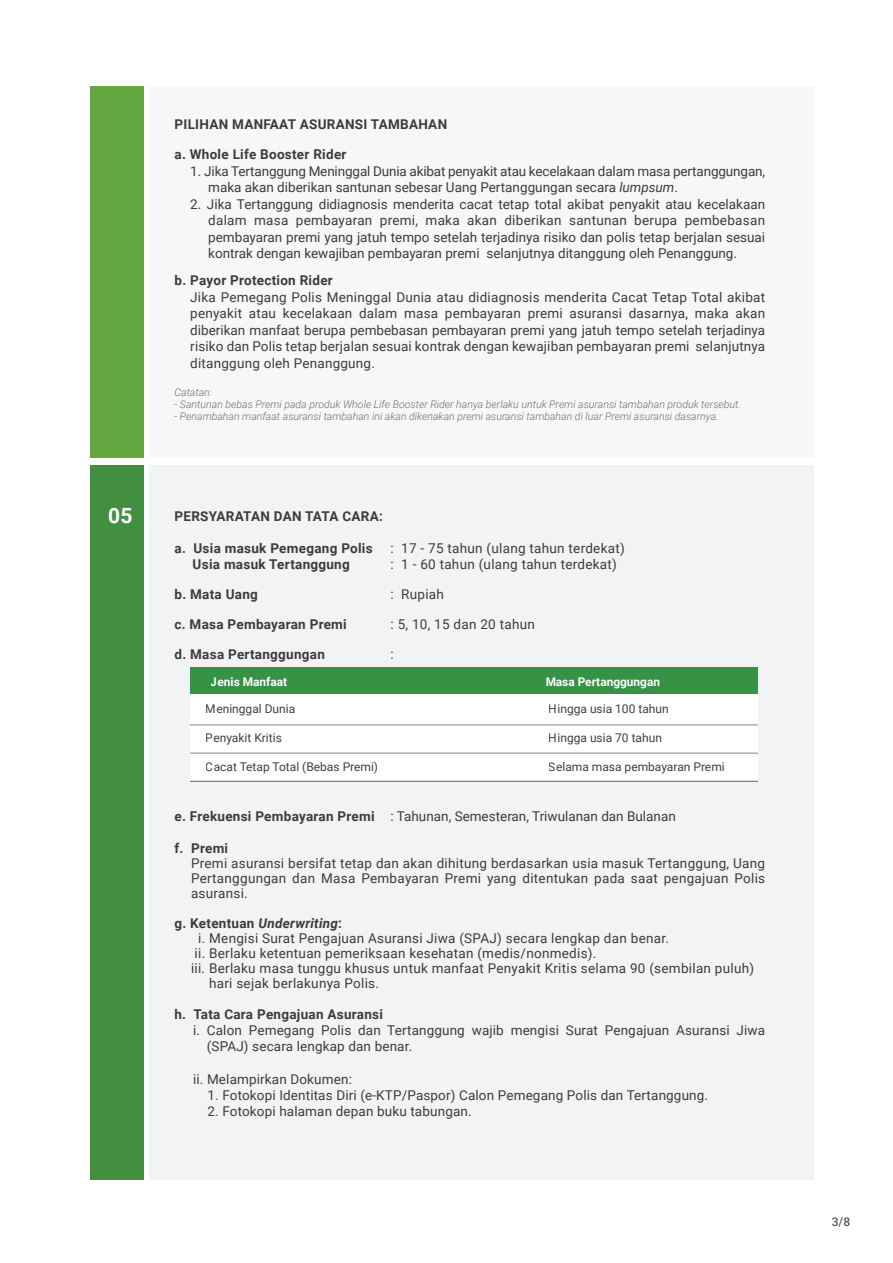
<style>
.page{position:relative;width:893px;height:1263px;background:#fff}
.page>*{position:absolute;margin:0;border:0;box-sizing:border-box;transform-origin:0 0}
.t1{font:700 21px "Roboto";color:#fff}
.t2{font:13.5px/16.5px "Roboto";letter-spacing:.01em;color:#3f3a3d;text-align:justify}
.t3{font:700 13.5px "Roboto";letter-spacing:.02em;color:#3f3a3d}
.t4{font:13.5px/16.5px "Roboto";letter-spacing:-.01em;color:#3f3a3d}
.t5{font:12px "Roboto";color:#413f41}
.t6{font:700 12px "Roboto";color:#fff}
.t7{font:500 12px "Roboto";color:#57585a}
.t8{font:italic 300 10.5px "Roboto";color:#6c6d70}
.s1{font-style:italic}
.s2{font-weight:700}
</style>
<div class="page">
<div style="left:149px;top:466px;width:665px;height:714px;background:#f2f3f4"></div>
<div style="left:90px;top:466px;width:54px;height:714px;background:#438f42"></div>
<div style="left:149px;top:86px;width:665px;height:371px;background:#f7f7f8"></div>
<div style="left:90px;top:86px;width:54px;height:371px;background:#64a740"></div>
<div style="left:190px;top:691px;width:568px;height:90px;background:#fff"></div>
<div style="left:190px;top:668px;width:568px;height:26px;background:#369245"></div>
<hr style="left:190px;top:725px;width:568px;height:1px;background:#808385">
<hr style="left:190px;top:753px;width:568px;height:1px;background:#808385">
<hr style="left:190px;top:781px;width:568px;height:1px;background:#808385">
<h1 class="t1" style="left:108px;top:501px;width:26px">05</h1>
<p class="t3" style="left:174px;top:115px;width:274px">PILIHAN MANFAAT ASURANSI TAMBAHAN</p>
<p class="t3" style="left:174px;top:145px;width:173px">a. Whole Life Booster Rider</p>
<p class="t4" style="left:208px;top:162px;width:558px;text-indent:-18px">1. Jika Tertanggung Meninggal Dunia akibat penyakit atau kecelakaan dalam masa pertanggungan, maka akan diberikan santunan sebesar Uang Pertanggungan secara <span class="s1">lumpsum</span>.</p>
<p class="t2" style="left:208px;top:195px;width:558px;text-indent:-18px">2. Jika Tertanggung didiagnosis menderita cacat tetap total akibat penyakit atau kecelakaan dalam masa pembayaran premi, maka akan diberikan santunan berupa pembebasan pembayaran premi yang jatuh tempo setelah terjadinya risiko dan polis tetap berjalan sesuai kontrak dengan kewajiban pembayaran premi selanjutnya ditanggung oleh Penanggung.</p>
<p class="t3" style="left:174px;top:271px;width:160px">b. Payor Protection Rider</p>
<p class="t2" style="left:190px;top:288px;width:576px">Jika Pemegang Polis Meninggal Dunia atau didiagnosis menderita Cacat Tetap Total akibat penyakit atau kecelakaan dalam masa pembayaran premi asuransi dasarnya, maka akan diberikan manfaat berupa pembebasan pembayaran premi yang jatuh tempo setelah terjadinya risiko dan Polis tetap berjalan sesuai kontrak dengan kewajiban pembayaran premi selanjutnya ditanggung oleh Penanggung.</p>
<p class="t8" style="left:174px;top:385px;width:39px">Catatan:</p>
<p class="t8" style="left:174px;top:397px;width:568px">- Santunan bebas Premi pada produk Whole Life Booster Rider hanya berlaku untuk Premi asuransi tambahan produk tersebut.</p>
<p class="t8" style="left:174px;top:409px;width:546px">- Penambahan manfaat asuransi tambahan ini akan dikenakan premi asuransi tambahan di luar Premi asuransi dasarnya.</p>
<p class="t3" style="left:174px;top:507px;width:210px">PERSYARATAN DAN TATA CARA:</p>
<p class="t3" style="left:174px;top:539px;width:200px">a. Usia masuk Pemegang Polis</p>
<p class="t2" style="left:390px;top:539px;width:236px">: 17 - 75 tahun (ulang tahun terdekat)</p>
<p class="t3" style="left:193px;top:555px;width:159px">Usia masuk Tertanggung</p>
<p class="t2" style="left:390px;top:556px;width:228px">: 1 - 60 tahun (ulang tahun terdekat)</p>
<p class="t3" style="left:174px;top:585px;width:85px">b. Mata Uang</p>
<p class="t2" style="left:390px;top:586px;width:55px">: Rupiah</p>
<p class="t3" style="left:174px;top:615px;width:174px">c. Masa Pembayaran Premi</p>
<p class="t2" style="left:390px;top:616px;width:146px">: 5, 10, 15 dan 20 tahun</p>
<p class="t3" style="left:174px;top:645px;width:152px">d. Masa Pertanggungan</p>
<p class="t2" style="left:390px;top:646px;width:5px">:</p>
<p class="t6" style="left:211px;top:673px;width:78px">Jenis Manfaat</p>
<p class="t6" style="left:545px;top:673px;width:116px">Masa Pertanggungan</p>
<p class="t5" style="left:206px;top:700px;width:91px">Meninggal Dunia</p>
<p class="t5" style="left:549px;top:700px;width:121px">Hingga usia 100 tahun</p>
<p class="t5" style="left:549px;top:729px;width:115px">Hingga usia 70 tahun</p>
<p class="t5" style="left:549px;top:758px;width:177px">Selama masa pembayaran Premi</p>
<p class="t5" style="left:206px;top:729px;width:78px">Penyakit Kritis</p>
<p class="t5" style="left:206px;top:758px;width:174px">Cacat Tetap Total (Bebas Premi)</p>
<p class="t2" style="left:174px;top:808px;width:503px"><span class="s2">e. Frekuensi Pembayaran Premi</span> : Tahunan, Semesteran, Triwulanan dan Bulanan</p>
<p class="t3" style="left:174px;top:838px;width:55px">f. Premi</p>
<p class="t2" style="left:191px;top:855px;width:576px;line-height:15px">Premi asuransi bersifat tetap dan akan dihitung berdasarkan usia masuk Tertanggung, Uang Pertanggungan dan Masa Pembayaran Premi yang ditentukan pada saat pengajuan Polis asuransi.</p>
<p class="t3" style="left:174px;top:913px;width:169px">g. Ketentuan <span class="s1">Underwriting</span>:</p>
<p class="t2" style="left:198px;top:929px;width:472px">i. Mengisi Surat Pengajuan Asuransi Jiwa (SPAJ) secara lengkap dan benar.</p>
<p class="t2" style="left:195px;top:944px;width:403px">ii. Berlaku ketentuan pemeriksaan kesehatan (medis/nonmedis).</p>
<p class="t2" style="left:191px;top:959px;width:565px">iii. Berlaku masa tunggu khusus untuk manfaat Penyakit Kritis selama 90 (sembilan puluh)</p>
<p class="t2" style="left:209px;top:974px;width:171px">hari sejak berlakunya Polis.</p>
<p class="t3" style="left:174px;top:1004px;width:210px">h. Tata Cara Pengajuan Asuransi</p>
<p class="t2" style="left:207px;top:1022px;width:560px;text-indent:-14px">i. Calon Pemegang Polis dan Tertanggung wajib mengisi Surat Pengajuan Asuransi Jiwa (SPAJ) secara lengkap dan benar.</p>
<p class="t2" style="left:193px;top:1070px;width:160px">ii. Melampirkan Dokumen:</p>
<p class="t2" style="left:208px;top:1086px;width:502px">1. Fotokopi Identitas Diri (e-KTP/Paspor) Calon Pemegang Polis dan Tertanggung.</p>
<p class="t2" style="left:208px;top:1102px;width:266px">2. Fotokopi halaman depan buku tabungan.</p>
<p class="t7" style="left:832px;top:1213px;width:20px">3/8</p>
</div>
